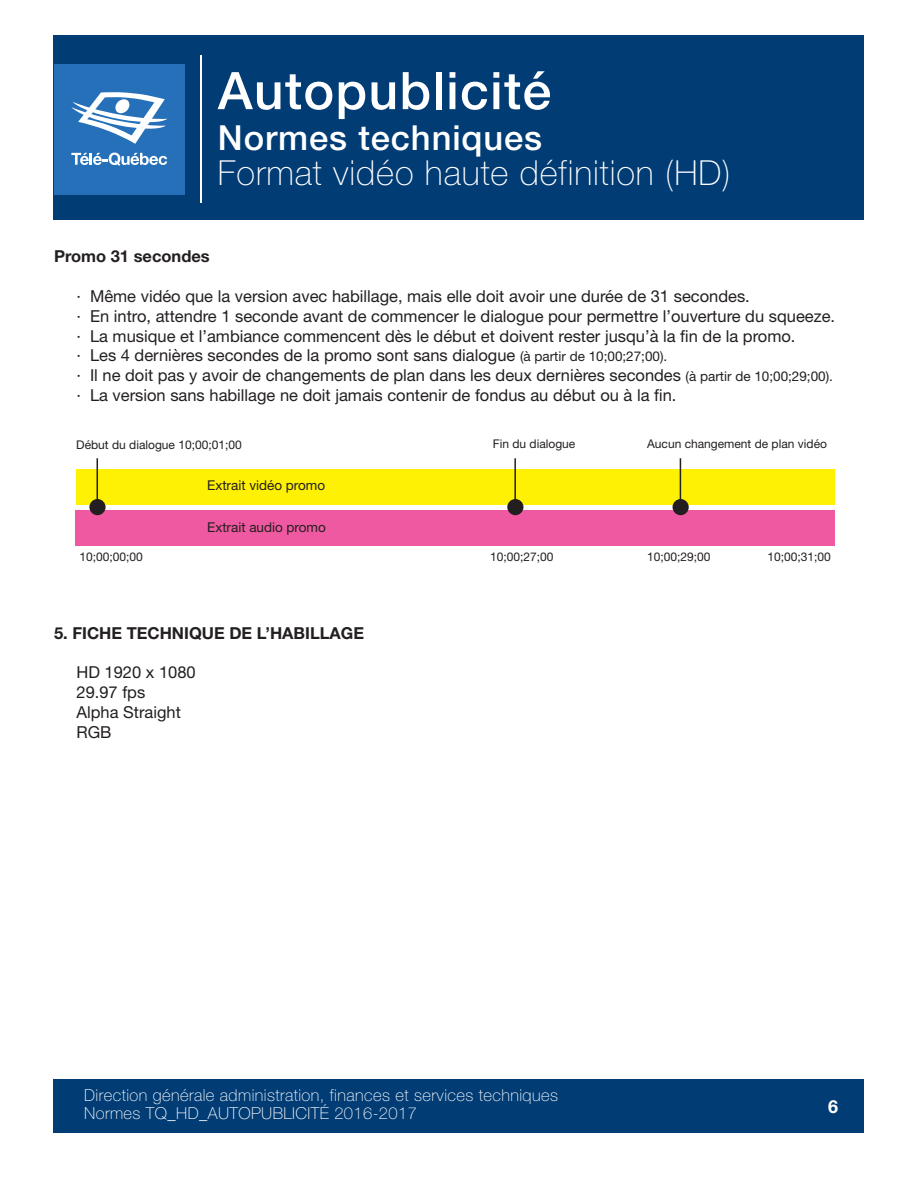
<style>
.page{position:relative;width:918px;height:1188px;background:#fff}
.page>*{position:absolute;margin:0;border:0;box-sizing:border-box;transform-origin:0 0}
.t1{font:500 51.9px "Helvetica Neue LT Std";letter-spacing:.025em;color:#fff}
.t2{font:100 34.5px "Helvetica Neue LT Std";letter-spacing:.025em;color:#fff}
.t3{font:500 34.5px "Helvetica Neue LT Std";letter-spacing:.025em;color:#fff}
.t4{font:700 18px "Helvetica Neue LT Std";color:#fff}
.t5{font:16.5px/19.8px "Helvetica Neue LT Std";color:#231f20}
.t6{font:100 16.5px/18px "Helvetica Neue LT Std";letter-spacing:.025em;color:#fff}
.t7{font:700 16.5px "Helvetica Neue LT Std";color:#231f20}
.t8{font:13.5px "Helvetica Neue LT Std";color:#231f20}
.t9{font:12px "Helvetica Neue LT Std";color:#231f20}
.s1{font-size:13.5px}
</style>
<div class="page">
<div style="left:54px;top:36px;width:810px;height:184px;background:#013c75"></div>
<div style="left:54px;top:1079px;width:810px;height:54px;background:#013c75"></div>
<div style="left:54px;top:64px;width:131px;height:131px;background:#2570b8"></div>
<svg style="left:71px;top:153px;width:96px;height:13px"></svg>
<svg style="left:71px;top:92px;width:96px;height:52px"></svg>
<hr style="left:200px;top:55px;width:2px;height:148px;background:#fff">
<div style="left:76px;top:511px;width:759px;height:35px;background:#ef59a1"></div>
<div style="left:76px;top:470px;width:758px;height:35px;background:#fff101"></div>
<hr style="left:97px;top:458px;width:1px;height:55px;background:#231f20">
<div style="left:89px;top:499px;width:17px;height:16px;background:#231f20;border-radius:50%"></div>
<hr style="left:514px;top:458px;width:2px;height:55px;background:#231f20">
<div style="left:507px;top:499px;width:16px;height:16px;background:#231f20;border-radius:50%"></div>
<hr style="left:680px;top:458px;width:1px;height:55px;background:#231f20">
<div style="left:673px;top:499px;width:16px;height:16px;background:#231f20;border-radius:50%"></div>
<h1 class="t1" style="left:218px;top:60px;width:335px">Autopublicité</h1>
<h2 class="t3" style="left:218px;top:117px;width:326px">Normes techniques</h2>
<h2 class="t2" style="left:218px;top:153px;width:514px">Format vidéo haute définition (HD)</h2>
<p class="t7" style="left:54px;top:246px;width:157px">Promo 31 secondes</p>
<p class="t5" style="left:77px;top:286px;width:760px">· Même vidéo que la version avec habillage, mais elle doit avoir une durée de 31 secondes.<br>· En intro, attendre 1 seconde avant de commencer le dialogue pour permettre l’ouverture du squeeze. · La musique et l’ambiance commencent dès le début et doivent rester jusqu’à la fin de la promo.<br>· Les 4 dernières secondes de la promo sont sans dialogue <span class="s1">(à partir de 10;00;27;00).<br></span>· Il ne doit pas y avoir de changements de plan dans les deux dernières secondes <span class="s1">(à partir de 10;00;29;00). </span>· La version sans habillage ne doit jamais contenir de fondus au début ou à la fin.</p>
<p class="t9" style="left:76px;top:438px;width:167px">Début du dialogue 10;00;01;00</p>
<p class="t9" style="left:493px;top:437px;width:84px">Fin du dialogue</p>
<p class="t9" style="left:647px;top:437px;width:181px">Aucun changement de plan vidéo</p>
<p class="t8" style="left:207px;top:477px;width:120px">Extrait vidéo promo</p>
<p class="t8" style="left:207px;top:519px;width:120px">Extrait audio promo</p>
<p class="t9" style="left:79px;top:550px;width:65px">10;00;00;00</p>
<p class="t9" style="left:490px;top:550px;width:65px">10;00;27;00</p>
<p class="t9" style="left:647px;top:550px;width:65px">10;00;29;00</p>
<p class="t9" style="left:767px;top:550px;width:65px">10;00;31;00</p>
<p class="t7" style="left:54px;top:622px;width:312px">5. FICHE TECHNIQUE DE L’HABILLAGE</p>
<p class="t5" style="left:77px;top:662px;width:121px">HD 1920 x 1080<br>29.97 fps<br>Alpha Straight<br>RGB</p>
<p class="t6" style="left:84px;top:1086px;width:475px">Direction générale administration, finances et services techniques<br>Normes TQ_HD_AUTOPUBLICITÉ 2016-2017</p>
<p class="t4" style="left:828px;top:1095px;width:12px">6</p>
</div>
